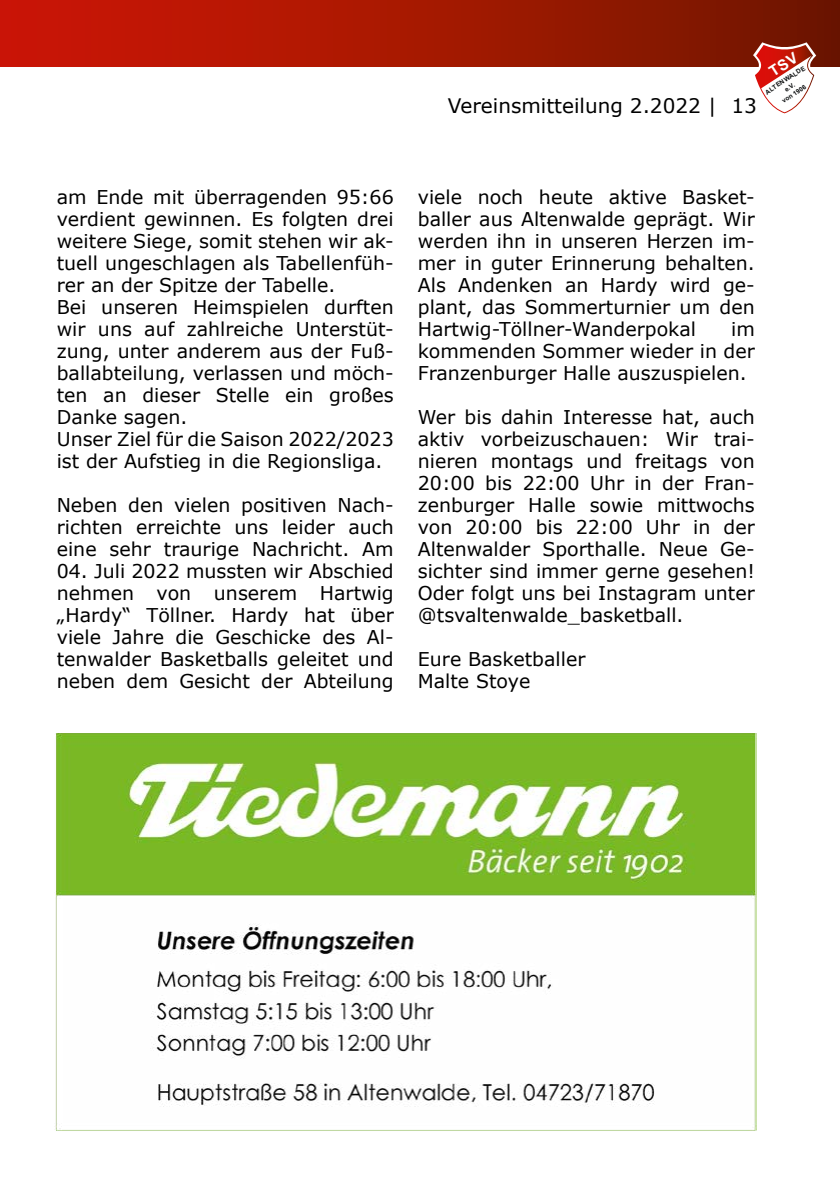
<style>
.page{position:relative;width:840px;height:1191px;background:#fff}
.page>*{position:absolute;margin:0;border:0;box-sizing:border-box;transform-origin:0 0}
.t1{font:20px "Verdana";color:#000}
.t2{font:19px/22px "Verdana";color:#000;text-align:justify}
.t3{font:700 6.4px/8.2px "Arial";color:#0e1011;text-align:center}
</style>
<div class="page">
<div style="left:0;top:0;width:839px;height:67px;background:linear-gradient(to right,#d21705,#721700)"></div>
<img style="left:55px;top:733px;width:701px;height:398px">
<svg style="left:752px;top:42px;width:63px;height:71px"></svg>
<p class="t1" style="left:447px;top:92px;width:310px">Vereinsmitteilung 2.2022 | 13</p>
<p class="t3" style="left:763px;top:89px;width:48px;rotate:-33deg">ALTENWALDE e.V.<br>von 1906</p>
<p class="t2" style="left:57px;top:186px;width:338px;text-align:left">am Ende mit überragenden 95:66 verdient gewinnen. Es folgten drei weitere Siege, somit stehen wir ak&shy;tuell ungeschlagen als Tabellenfüh&shy;rer an der Spitze der Tabelle.<br>Bei unseren Heimspielen durften wir uns auf zahlreiche Unterstüt&shy;zung, unter anderem aus der Fuß&shy;ballabteilung, verlassen und möch&shy;ten an dieser Stelle ein großes<br>Danke sagen.<br>Unser Ziel für die Saison 2022/2023 ist der Aufstieg in die Regionsliga.</p>
<p class="t2" style="left:57px;top:494px;width:338px">Neben den vielen positiven Nach&shy;richten erreichte uns leider auch eine sehr traurige Nachricht. Am</p>
<p class="t2" style="left:57px;top:560px;width:338px">04. Juli 2022 mussten wir Abschied nehmen von unserem Hartwig „Hardy“ Töllner. Hardy hat über viele Jahre die Geschicke des Al&shy;tenwalder Basketballs geleitet und neben dem Gesicht der Abteilung</p>
<p class="t2" style="left:417px;top:186px;width:338px">viele noch heute aktive Basket&shy;baller aus Altenwalde geprägt. Wir werden ihn in unseren Herzen im&shy;mer in guter Erinnerung behalten.<br>Als Andenken an Hardy wird ge&shy;plant, das Sommerturnier um den Hartwig-Töllner-Wanderpokal</p>
<p class="t2" style="left:417px;top:318px;width:338px;text-indent:313px">im kommenden Sommer wieder in der Franzenburger Halle auszuspielen.</p>
<p class="t2" style="left:417px;top:406px;width:338px">Wer bis dahin Interesse hat, auch aktiv vorbeizuschauen: Wir trai&shy;nieren montags und freitags von 20:00 bis 22:00 Uhr in der Fran&shy;zenburger Halle sowie mittwochs von 20:00 bis 22:00 Uhr in der Altenwalder Sporthalle. Neue Ge&shy;sichter sind immer gerne gesehen!<br>Oder folgt uns bei Instagram unter @tsvaltenwalde_basketball.</p>
<p class="t2" style="left:417px;top:648px;width:169px">Eure Basketballer<br>Malte Stoye</p>
</div>
